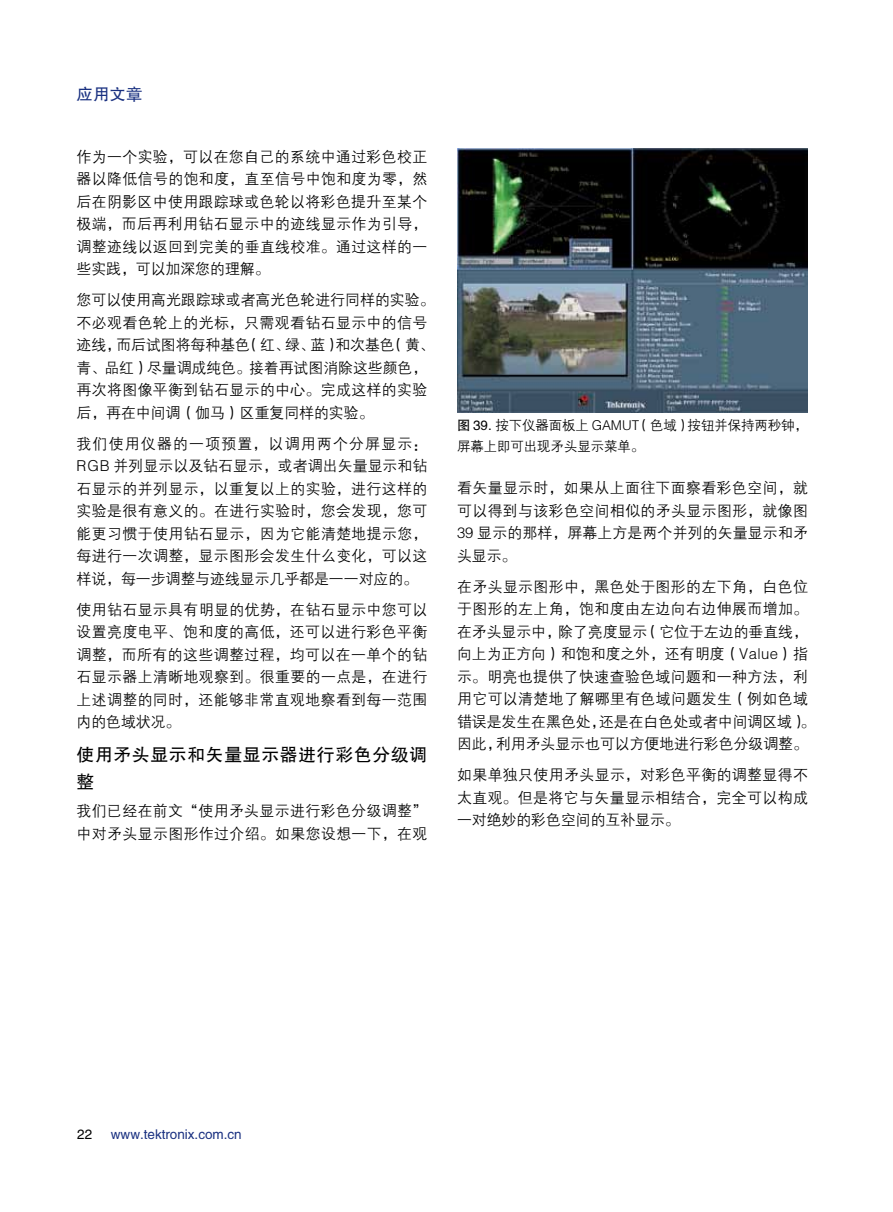
<style>
.page{position:relative;width:893px;height:1212px;background:#fff}
.page>*{position:absolute;margin:0;border:0;box-sizing:border-box;transform-origin:0 0}
.t1{font:18px/27px "FZHTJW GB1 0";letter-spacing:.04em;color:#000}
.t2{font:16.5px "FZHTJW GB1 0";color:#1a3181}
.t3{font:15px/22.5px "FZZDXJW GB1 0";letter-spacing:.03em;color:#000;text-align:justify}
.t4{font:15px/22.5px "FZZDXJW GB1 0";letter-spacing:.005em;color:#000}
.t5{font:13.5px/20.2px "FZZDXJW GB1 0";color:#000}
.t6{font:13.5px "FZHTJW GB1 0";color:#1a3181}
.t7{font:13.5px "FZHTJW GB1 0";color:#000}
.s1{font-family:"FZHTJW GB1 0"}
</style>
<div class="page">
<img style="left:457px;top:149px;width:351px;height:263px">
<p class="t2" style="left:76px;top:85px;width:67px">应用文章</p>
<p class="t3" style="left:76px;top:146px;width:352px">作为一个实验，可以在您自己的系统中通过彩色校正器以降低信号的饱和度，直至信号中饱和度为零，然后在阴影区中使用跟踪球或色轮以将彩色提升至某个极端，而后再利用钻石显示中的迹线显示作为引导，调整迹线以返回到完美的垂直线校准。通过这样的一些实践，可以加深您的理解。</p>
<p class="t4" style="left:76px;top:289px;width:360px">您可以使用高光跟踪球或者高光色轮进行同样的实验。不必观看色轮上的光标，只需观看钻石显示中的信号迹线，而后试图将每种基色（红、绿、蓝）和次基色（黄、青、品红）尽量调成纯色。接着再试图消除这些颜色，再次将图像平衡到钻石显示的中心。完成这样的实验后，再在中间调（伽马）区重复同样的实验。</p>
<p class="t3" style="left:76px;top:433px;width:352px">我们使用仪器的一项预置，以调用两个分屏显示：RGB 并列显示以及钻石显示，或者调出矢量显示和钻石显示的并列显示，以重复以上的实验，进行这样的实验是很有意义的。在进行实验时，您会发现，您可能更习惯于使用钻石显示，因为它能清楚地提示您，每进行一次调整，显示图形会发生什么变化，可以这样说，每一步调整与迹线显示几乎都是一一对应的。</p>
<p class="t3" style="left:76px;top:599px;width:352px">使用钻石显示具有明显的优势，在钻石显示中您可以设置亮度电平、饱和度的高低，还可以进行彩色平衡调整，而所有的这些调整过程，均可以在一单个的钻石显示器上清晰地观察到。很重要的一点是，在进行上述调整的同时，还能够非常直观地察看到每一范围内的色域状况。</p>
<p class="t1" style="left:76px;top:742px;width:352px">使用矛头显示和矢量显示器进行彩色分级调整</p>
<p class="t3" style="left:76px;top:800px;width:352px">我们已经在前文“使用矛头显示进行彩色分级调整”中对矛头显示图形作过介绍。如果您设想一下，在观</p>
<p class="t5" style="left:457px;top:416px;width:352px"><span class="s1">图 39.</span> 按下仪器面板上 GAMUT（色域）按钮并保持两秒钟，屏幕上即可出现矛头显示菜单。</p>
<p class="t3" style="left:457px;top:477px;width:352px">看矢量显示时，如果从上面往下面察看彩色空间，就可以得到与该彩色空间相似的矛头显示图形，就像图39 显示的那样，屏幕上方是两个并列的矢量显示和矛头显示。</p>
<p class="t3" style="left:457px;top:576px;width:360px;text-align:left">在矛头显示图形中，黑色处于图形的左下角，白色位于图形的左上角，饱和度由左边向右边伸展而增加。在矛头显示中，除了亮度显示（它位于左边的垂直线，向上为正方向）和饱和度之外，还有明度（Value）指示。明亮也提供了快速查验色域问题和一种方法，利用它可以清楚地了解哪里有色域问题发生（例如色域错误是发生在黑色处，还是在白色处或者中间调区域）。因此，利用矛头显示也可以方便地进行彩色分级调整。</p>
<p class="t3" style="left:457px;top:764px;width:352px">如果单独只使用矛头显示，对彩色平衡的调整显得不太直观。但是将它与矢量显示相结合，完全可以构成一对绝妙的彩色空间的互补显示。</p>
<p class="t7" style="left:77px;top:1126px;width:16px">22</p>
<p class="t6" style="left:111px;top:1126px;width:132px">www.tektronix.com.cn</p>
</div>
